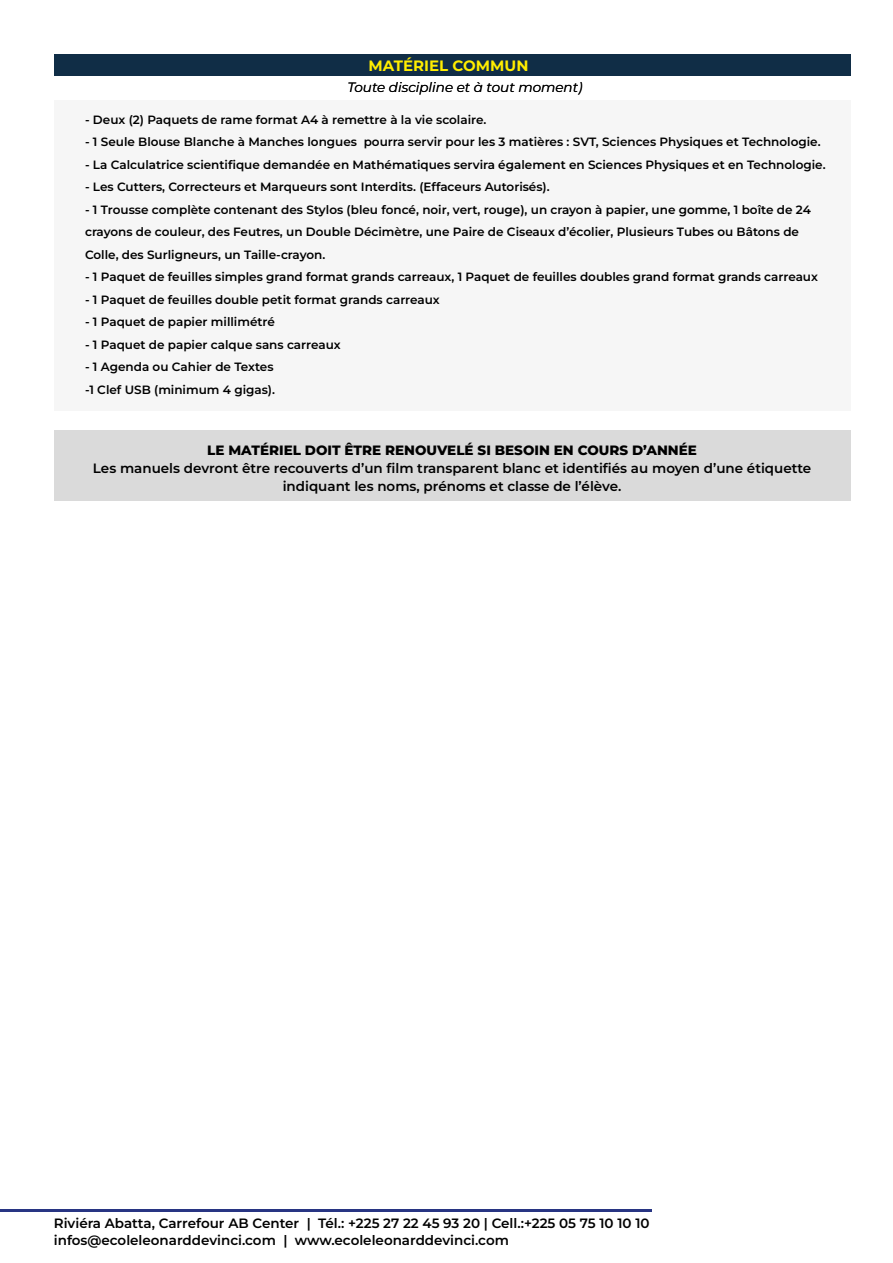
<style>
.page{position:relative;width:893px;height:1263px;background:#fff}
.page>*{position:absolute;margin:0;border:0;box-sizing:border-box;transform-origin:0 0}
.t1{font:700 15px "Montserrat";color:#ffed00}
.t2{font:600 13.5px/16.2px "Montserrat";color:#000}
.t3{font:800 13.5px "Montserrat";color:#000}
.t4{font:italic 13.5px "Montserrat";color:#000}
.t5{font:600 12px/22.5px "Montserrat";color:#000}
</style>
<div class="page">
<div style="left:54px;top:430px;width:796px;height:70px;background:#dadada"></div>
<hr style="left:0;top:1209px;width:651px;height:3px;background:#283583">
<div style="left:54px;top:100px;width:796px;height:311px;background:#f6f6f6"></div>
<div style="left:54px;top:55px;width:796px;height:21px;background:#102d46"></div>
<p class="t1" style="left:368px;top:56px;width:161px">MATÉRIEL COMMUN</p>
<p class="t4" style="left:347px;top:78px;width:237px">Toute discipline et à tout moment)</p>
<p class="t5" style="left:85px;top:108px;width:403px">- Deux (2) Paquets de rame format A4 à remettre à la vie scolaire.</p>
<p class="t5" style="left:85px;top:130px;width:737px">- 1 Seule Blouse Blanche à Manches longues pourra servir pour les 3 matières : SVT, Sciences Physiques et Technologie.</p>
<p class="t5" style="left:85px;top:153px;width:742px">- La Calculatrice scientifique demandée en Mathématiques servira également en Sciences Physiques et en Technologie.</p>
<p class="t5" style="left:85px;top:175px;width:466px">- Les Cutters, Correcteurs et Marqueurs sont Interdits. (Effaceurs Autorisés).</p>
<p class="t5" style="left:85px;top:198px;width:727px">- 1 Trousse complète contenant des Stylos (bleu foncé, noir, vert, rouge), un crayon à papier, une gomme, 1 boîte de 24 crayons de couleur, des Feutres, un Double Décimètre, une Paire de Ciseaux d’écolier, Plusieurs Tubes ou Bâtons de<br>Colle, des Surligneurs, un Taille-crayon.</p>
<p class="t5" style="left:85px;top:265px;width:734px">- 1 Paquet de feuilles simples grand format grands carreaux, 1 Paquet de feuilles doubles grand format grands carreaux</p>
<p class="t5" style="left:85px;top:288px;width:356px">- 1 Paquet de feuilles double petit format grands carreaux</p>
<p class="t5" style="left:85px;top:310px;width:191px">- 1 Paquet de papier millimétré</p>
<p class="t5" style="left:85px;top:333px;width:257px">- 1 Paquet de papier calque sans carreaux</p>
<p class="t5" style="left:85px;top:355px;width:191px">- 1 Agenda ou Cahier de Textes -1 Clef USB (minimum 4 gigas).</p>
<p class="t3" style="left:207px;top:441px;width:491px">LE MATÉRIEL DOIT ÊTRE RENOUVELÉ SI BESOIN EN COURS D’ANNÉE</p>
<p class="t2" style="left:93px;top:459px;width:720px;line-height:18px;text-align:center">Les manuels devront être recouverts d’un film transparent blanc et identifiés au moyen d’une étiquette indiquant les noms, prénoms et classe de l’élève.</p>
<p class="t2" style="left:54px;top:1215px;width:597px">Riviéra Abatta, Carrefour AB Center | Tél.: +225 27 22 45 93 20 | Cell.:+225 05 75 10 10 10 infos@ecoleleonarddevinci.com | www.ecoleleonarddevinci.com</p>
</div>
